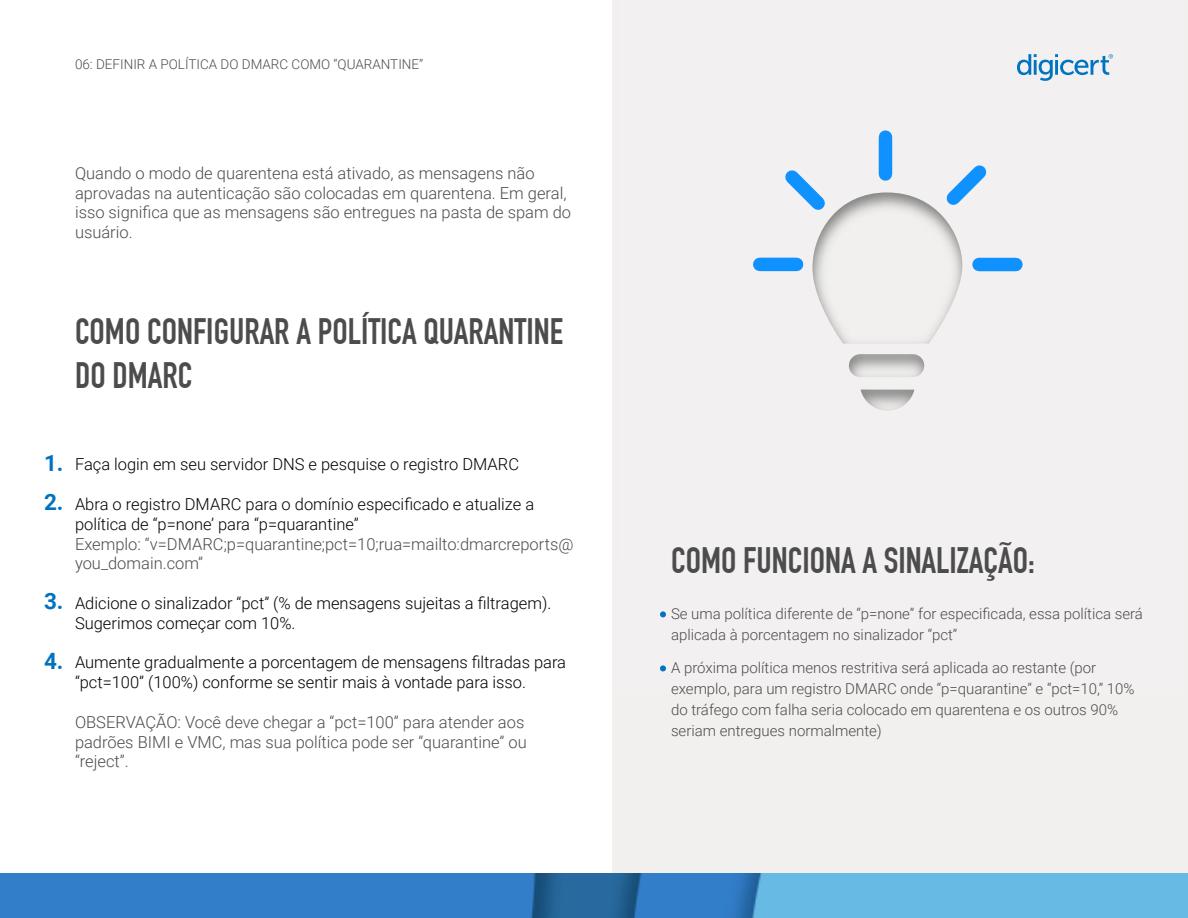
<style>
.page{position:relative;width:1188px;height:918px;background:#fff}
.page>*{position:absolute;margin:0;border:0;box-sizing:border-box;transform-origin:0 0}
.t1{font:700 36px/43.2px "DIN Condensed";color:#4c4c4d}
.P2C_Following_H3_-_1{font:700 22.5px "Roboto";color:#0073bf}
.t2{font:300 16.5px/19.8px "Roboto";color:#4c4c4d}
.t3{font:300 16.5px/19.8px "Roboto";color:#000}
.P2C_Following_H3_-_1-2{font:300 15px/21px "Roboto";color:#4c4c4d}
.P3_Page_Numbers_Doc{font:300 13.5px "Roboto";color:#4c4c4d}
</style>
<div class="page">
<div style="left:613px;top:0;width:575px;height:918px;background:#f1f0ef"></div>
<svg style="left:813px;top:278px;width:148px;height:133px"></svg>
<svg style="left:753px;top:130px;width:270px;height:148px"></svg>
<img style="left:0;top:873px;width:1188px;height:45px">
<svg style="left:1017px;top:54px;width:96px;height:27px"></svg>
<svg style="left:660px;top:611px;width:6px;height:6px"></svg>
<svg style="left:660px;top:665px;width:6px;height:6px"></svg>
<p class="P3_Page_Numbers_Doc" style="left:75px;top:55px;width:350px">06: DEFINIR A POLÍTICA DO DMARC COMO “QUARANTINE”</p>
<p class="t2" style="left:75px;top:162px;width:498px">Quando o modo de quarentena está ativado, as mensagens não aprovadas na autenticação são colocadas em quarentena. Em geral, isso significa que as mensagens são entregues na pasta de spam do usuário.</p>
<p class="t1" style="left:75px;top:311px;width:490px">COMO CONFIGURAR A POLÍTICA QUARANTINE<br>DO DMARC</p>
<p class="P2C_Following_H3_-_1" style="left:44px;top:447px;width:21px">1.</p>
<p class="P2C_Following_H3_-_1" style="left:44px;top:486px;width:21px">2.</p>
<p class="P2C_Following_H3_-_1" style="left:44px;top:586px;width:21px">3.</p>
<p class="P2C_Following_H3_-_1" style="left:44px;top:645px;width:21px">4.</p>
<p class="t3" style="left:75px;top:454px;width:446px">Faça login em seu servidor DNS e pesquise o registro DMARC</p>
<p class="t3" style="left:75px;top:494px;width:461px">Abra o registro DMARC para o domínio especificado e atualize a política de “p=none’ para “p=quarantine”</p>
<p class="t2" style="left:75px;top:533px;width:500px">Exemplo: “v=DMARC;p=quarantine;pct=10;rua=mailto:dmarcreports@ you_domain.com”</p>
<p class="t3" style="left:75px;top:593px;width:478px">Adicione o sinalizador “pct” (% de mensagens sujeitas a filtragem).<br>Sugerimos começar com 10%.</p>
<p class="t3" style="left:75px;top:652px;width:493px">Aumente gradualmente a porcentagem de mensagens filtradas para “pct=100” (100%) conforme se sentir mais à vontade para isso.</p>
<p class="t2" style="left:75px;top:711px;width:453px">OBSERVAÇÃO: Você deve chegar a “pct=100” para atender aos padrões BIMI e VMC, mas sua política pode ser “quarantine” ou “reject”.</p>
<p class="t1" style="left:671px;top:539px;width:365px">COMO FUNCIONA A SINALIZAÇÃO:</p>
<p class="P2C_Following_H3_-_1-2" style="left:671px;top:603px;width:473px">Se uma política diferente de “p=none” for especificada, essa política será aplicada à porcentagem no sinalizador “pct”</p>
<p class="P2C_Following_H3_-_1-2" style="left:671px;top:657px;width:465px">A próxima política menos restritiva será aplicada ao restante (por exemplo, para um registro DMARC onde “p=quarantine” e “pct=10,” 10% do tráfego com falha seria colocado em quarentena e os outros 90% seriam entregues normalmente)</p>
</div>
